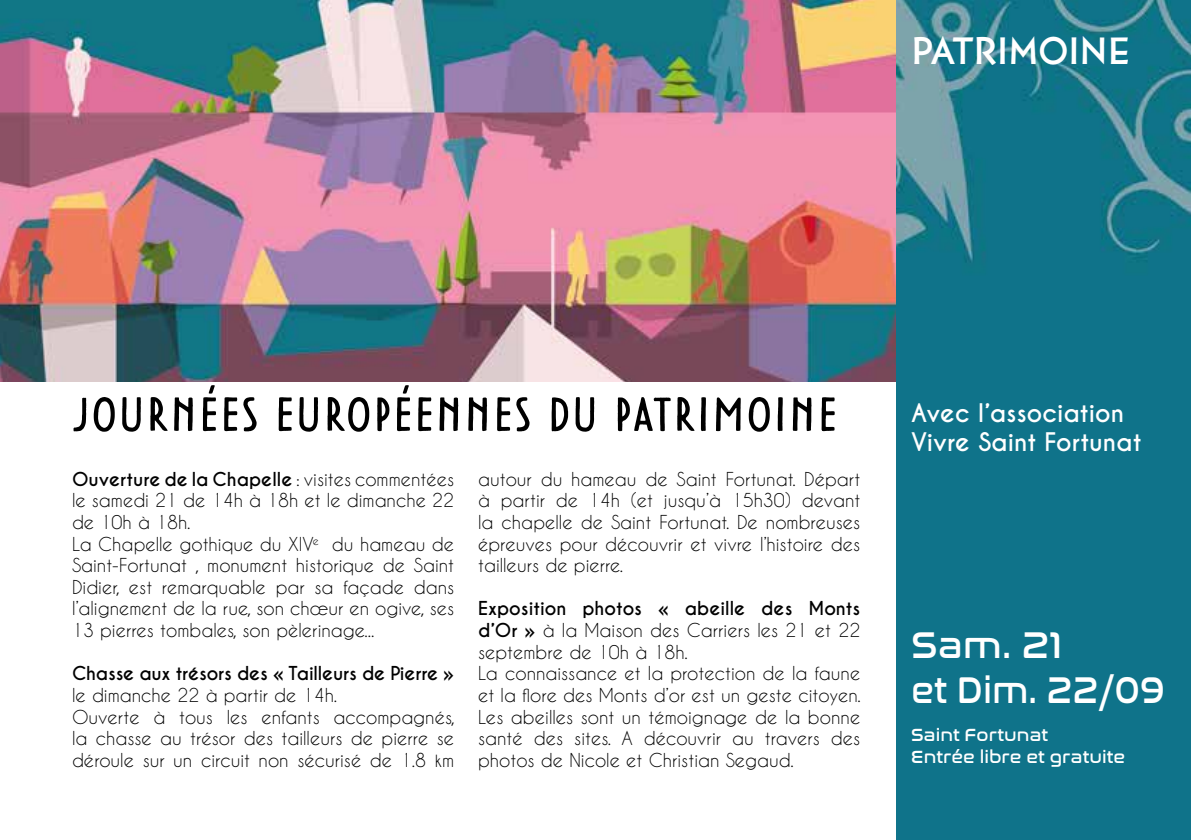
<style>
.page{position:relative;width:1191px;height:840px;background:#fff}
.page>*{position:absolute;margin:0;border:0;box-sizing:border-box;transform-origin:0 0}
.t1{font:50px "Tomarik Poster";color:#000}
.t2{font:500 40px "Bernhard Got URW";color:#fff}
.t3{font:38px/45.6px "Nasalization Rg";color:#fff}
.t4{font:700 24px/28.8px "Caviar Dreams";color:#fff}
.t5{font:18px/21.6px "Caviar Dreams";color:#000}
.t6{font:700 18px "Caviar Dreams";letter-spacing:-.01em;color:#000}
.t7{font:18px/21.6px "Nasalization Rg";color:#fff}
.s1{font-weight:700}
</style>
<div class="page">
<img style="left:0;top:0;width:896px;height:381px">
<img style="left:896px;top:0;width:295px;height:839px">
<h2 class="t2" style="left:911px;top:27px;width:220px">PATRIMOINE</h2>
<h1 class="t1" style="left:72px;top:376px;width:767px">JOURNÉES EUROPÉENNES DU PATRIMOINE</h1>
<p class="t5" style="left:72px;top:467px;width:384px"><span class="s1">Ouverture de la Chapelle</span> : visites commentées le samedi 21 de 14h à 18h et le dimanche 22 de 10h à 18h.<br>La Chapelle gothique du XIV<sup>e</sup> du hameau de Saint-Fortunat , monument historique de Saint Didier, est remarquable par sa façade dans l’alignement de la rue, son chœur en ogive, ses 13 pierres tombales, son pèlerinage...</p>
<p class="t6" style="left:72px;top:662px;width:384px">Chasse aux trésors des « Tailleurs de Pierre »</p>
<p class="t5" style="left:72px;top:683px;width:384px">le dimanche 22 à partir de 14h.<br>Ouverte à tous les enfants accompagnés, la chasse au trésor des tailleurs de pierre se déroule sur un circuit non sécurisé de 1.8 km</p>
<p class="t5" style="left:478px;top:467px;width:384px;text-align:justify">autour du hameau de Saint Fortunat. Départ à partir de 14h (et jusqu’à 15h30) devant la chapelle de Saint Fortunat. De nombreuses épreuves pour découvrir et vivre l’histoire des tailleurs de pierre.</p>
<p class="t5" style="left:478px;top:597px;width:384px"><span class="s1">Exposition photos « abeille des Monts d’Or »</span> à la Maison des Carriers les 21 et 22 septembre de 10h à 18h.<br>La connaissance et la protection de la faune et la flore des Monts d’or est un geste citoyen.<br>Les abeilles sont un témoignage de la bonne santé des sites. A découvrir au travers des photos de Nicole et Christian Segaud.</p>
<h3 class="t4" style="left:911px;top:399px;width:232px">Avec l’association<br>Vivre Saint Fortunat</h3>
<h3 class="t3" style="left:911px;top:615px;width:255px">Sam. 21<br>et Dim. 22/09</h3>
<p class="t7" style="left:911px;top:721px;width:215px">Saint Fortunat<br>Entrée libre et gratuite</p>
</div>
